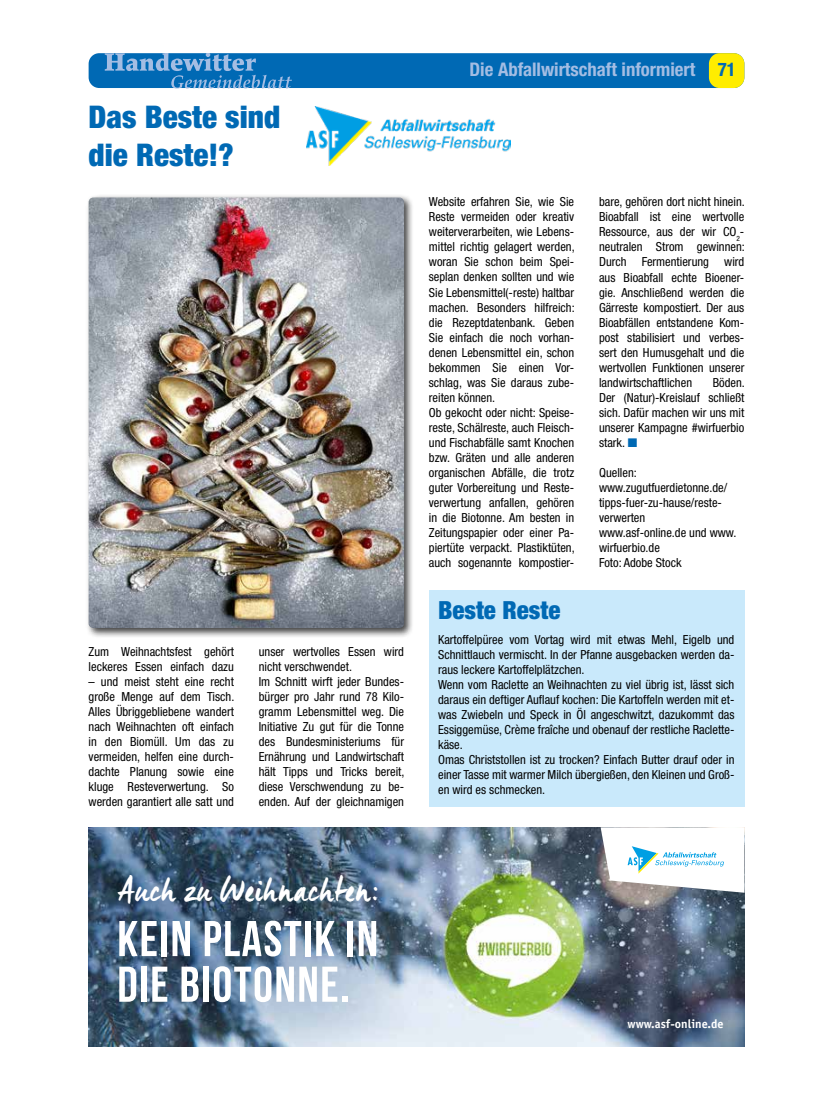
<style>
.page{position:relative;width:833px;height:1117px;background:#fff}
.page>*{position:absolute;margin:0;border:0;box-sizing:border-box;transform-origin:0 0}
.t1{font:50.12px/45.6px "Bebas Neue";letter-spacing:.03em;color:#fff}
.t2{font:34.88px "Manus";letter-spacing:.03em;color:#fff}
.t3{font:900 condensed 31.25px/37.5px "Helvetica Neue LT Pro";color:#0069b4}
.t4{font:900 condensed 25px "Helvetica Neue LT Pro";color:#0069b4}
.t5{font:700 condensed 18.75px "Helvetica Neue LT Pro";color:#a4bde3}
.t6{font:condensed 12.5px/15px "Helvetica Neue LT Pro";color:#000}
.t7{font:700 12.25px "Officina Sans Std";color:#fff}
.s1{color:#0069b4}
</style>
<div class="page">
<div style="left:89px;top:53px;width:655px;height:35px;background:#0069b4;border-radius:11px"></div>
<div style="left:709px;top:53px;width:35px;height:35px;background:#ffed00;border-radius:11px"></div>
<svg style="left:105px;top:53px;width:187px;height:35px"></svg>
<div style="left:429px;top:589px;width:315px;height:217px;background:#c9e9fb"></div>
<img style="left:89px;top:827px;width:655px;height:218px">
<svg style="left:600px;top:827px;width:144px;height:65px"></svg>
<img style="left:306px;top:107px;width:205px;height:58px">
<div style="left:85px;top:194px;width:329px;height:444px;background:#000;opacity:.75"></div>
<img style="left:89px;top:197px;width:315px;height:431px">
<h3 class="t3" style="left:89px;top:98px;width:193px">Das Beste sind die Reste!?</h3>
<p class="t6" style="left:89px;top:643px;width:147px">Zum Weihnachtsfest gehört leckeres Essen einfach dazu</p>
<p class="t6" style="left:89px;top:673px;width:147px;text-align:justify">– und meist steht eine recht große Menge auf dem Tisch.<br>Alles Übriggebliebene wandert nach Weihnachten oft einfach in den Biomüll. Um das zu vermeiden, helfen eine durch&shy;dachte Planung sowie eine kluge Resteverwertung. So werden garantiert alle satt und</p>
<p class="t6" style="left:259px;top:643px;width:147px">unser wertvolles Essen wird nicht verschwendet.<br>Im Schnitt wirft jeder Bundes&shy;bürger pro Jahr rund 78 Kilo&shy;gramm Lebensmittel weg. Die<br>Initiative Zu gut für die Tonne des Bundesministeriums für<br>Ernährung und Landwirtschaft hält Tipps und Tricks bereit, diese Verschwendung zu be&shy;enden. Auf der gleichnamigen</p>
<h3 class="t5" style="left:469px;top:58px;width:268px">Die Abfallwirtschaft informiert <span class="s1">71</span></h3>
<p class="t6" style="left:429px;top:194px;width:147px">Website erfahren Sie, wie Sie<br>Reste vermeiden oder kreativ weiterverarbeiten, wie Lebens&shy;mittel richtig gelagert werden, woran Sie schon beim Spei&shy;seplan denken sollten und wie<br>Sie Lebensmittel(-reste) haltbar machen. Besonders hilfreich: die Rezeptdatenbank. Geben<br>Sie einfach die noch vorhan&shy;denen Lebensmittel ein, schon bekommen Sie einen Vor&shy;schlag, was Sie daraus zube&shy;reiten können.<br>Ob gekocht oder nicht: Speise&shy;reste, Schälreste, auch Fleisch&shy;und Fischabfälle samt Knochen bzw. Gräten und alle anderen organischen Abfälle, die trotz guter Vorbereitung und Reste&shy;verwertung anfallen, gehören in die Biotonne. Am besten in<br>Zeitungspapier oder einer Pa&shy;piertüte verpackt. Plastiktüten, auch sogenannte kompostier-</p>
<p class="t6" style="left:599px;top:194px;width:147px;text-align:justify">bare, gehören dort nicht hinein.<br>Bioabfall ist eine wertvolle Ressource, aus der wir CO<sub>2</sub>- neutralen Strom gewinnen:<br>Durch Fermentierung wird aus Bioabfall echte Bioener&shy;gie. Anschließend werden die Gärreste kompostiert. Der aus Bioabfällen entstandene Kom&shy;post stabilisiert und verbes&shy;sert den Humusgehalt und die wertvollen Funktionen unserer landwirtschaftlichen</p>
<p class="t6" style="left:599px;top:374px;width:147px;text-align:justify;text-indent:114px">Böden.<br>Der (Natur)-Kreislauf schließt sich. Dafür machen wir uns mit unserer Kampagne #wirfuerbio stark. <span class="s1">■</span></p>
<p class="t6" style="left:599px;top:465px;width:139px">Quellen: www.zugutfuerdietonne.de/ tipps-fuer-zu-hause/reste&shy;verwerten<br>www.asf-online.de und www. wirfuerbio.de<br>Foto: Adobe Stock</p>
<h3 class="t4" style="left:438px;top:595px;width:124px">Beste Reste</h3>
<p class="t6" style="left:438px;top:632px;width:298px">Kartoffelpüree vom Vortag wird mit etwas Mehl, Eigelb und Schnittlauch vermischt. In der Pfanne ausgebacken werden da&shy;raus leckere Kartoffelplätzchen.<br>Wenn vom Raclette an Weihnachten zu viel übrig ist, lässt sich daraus ein deftiger Auflauf kochen: Die Kartoffeln werden mit et&shy;was Zwiebeln und Speck in Öl angeschwitzt, dazukommt das Essiggemüse, Crème fraîche und obenauf der restliche Raclette&shy;käse.<br>Omas Christstollen ist zu trocken? Einfach Butter drauf oder in einer Tasse mit warmer Milch übergießen, den Kleinen und Groß&shy;en wird es schmecken.</p>
<h2 class="t2" style="left:118px;top:868px;width:262px">Auch zu Weihnachten:</h2>
<h1 class="t1" style="left:117px;top:914px;width:262px">KEIN PLASTIK IN<br>DIE BIOTONNE.</h1>
<p class="t7" style="left:627px;top:1016px;width:97px">www.asf-online.de</p>
</div>
